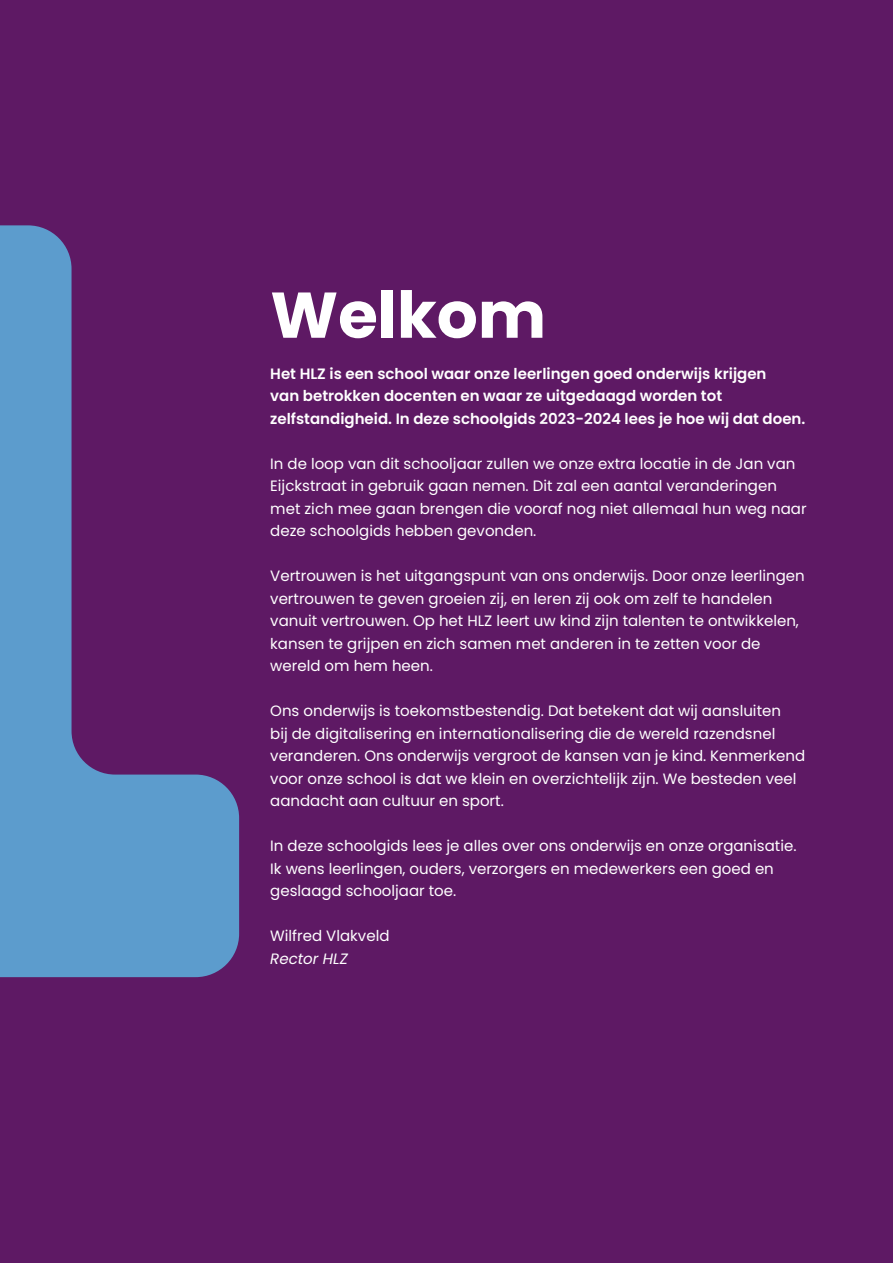
<style>
.page{position:relative;width:893px;height:1263px;background:#5e1964}
.page>*{position:absolute;margin:0;border:0;box-sizing:border-box;transform-origin:0 0}
.t1{font:700 64.5px "Poppins";color:#fff}
.t2{font:15px/22.5px "Poppins";color:#fff}
.t3{font:600 15px/22.5px "Poppins";color:#fff}
.t4{font:italic 15px "Poppins";color:#fff}
</style>
<div class="page">
<svg style="left:0;top:225px;width:239px;height:752px"></svg>
<p class="t1" style="left:270px;top:278px;width:277px">Welkom</p>
<p class="t3" style="left:270px;top:362px;width:537px">Het HLZ is een school waar onze leerlingen goed onderwijs krijgen<br>van betrokken docenten en waar ze uitgedaagd worden tot zelfstandigheid. In deze schoolgids 2023-2024 lees je hoe wij dat doen.</p>
<p class="t2" style="left:270px;top:452px;width:538px">In de loop van dit schooljaar zullen we onze extra locatie in de Jan van Eijckstraat in gebruik gaan nemen. Dit zal een aantal veranderingen met zich mee gaan brengen die vooraf nog niet allemaal hun weg naar deze schoolgids hebben gevonden.</p>
<p class="t2" style="left:270px;top:565px;width:536px">Vertrouwen is het uitgangspunt van ons onderwijs. Door onze leerlingen vertrouwen te geven groeien zij, en leren zij ook om zelf te handelen vanuit vertrouwen. Op het HLZ leert uw kind zijn talenten te ontwikkelen, kansen te grijpen en zich samen met anderen in te zetten voor de wereld om hem heen.</p>
<p class="t2" style="left:270px;top:700px;width:536px">Ons onderwijs is toekomstbestendig. Dat betekent dat wij aansluiten<br>bij de digitalisering en internationalisering die de wereld razendsnel veranderen. Ons onderwijs vergroot de kansen van je kind. Kenmerkend voor onze school is dat we klein en overzichtelijk zijn. We besteden veel aandacht aan cultuur en sport.</p>
<p class="t2" style="left:270px;top:835px;width:528px">In deze schoolgids lees je alles over ons onderwijs en onze organisatie.<br>Ik wens leerlingen, ouders, verzorgers en medewerkers een goed en geslaagd schooljaar toe.</p>
<p class="t2" style="left:270px;top:925px;width:121px">Wilfred Vlakveld</p>
<p class="t4" style="left:270px;top:950px;width:79px">Rector HLZ</p>
</div>
